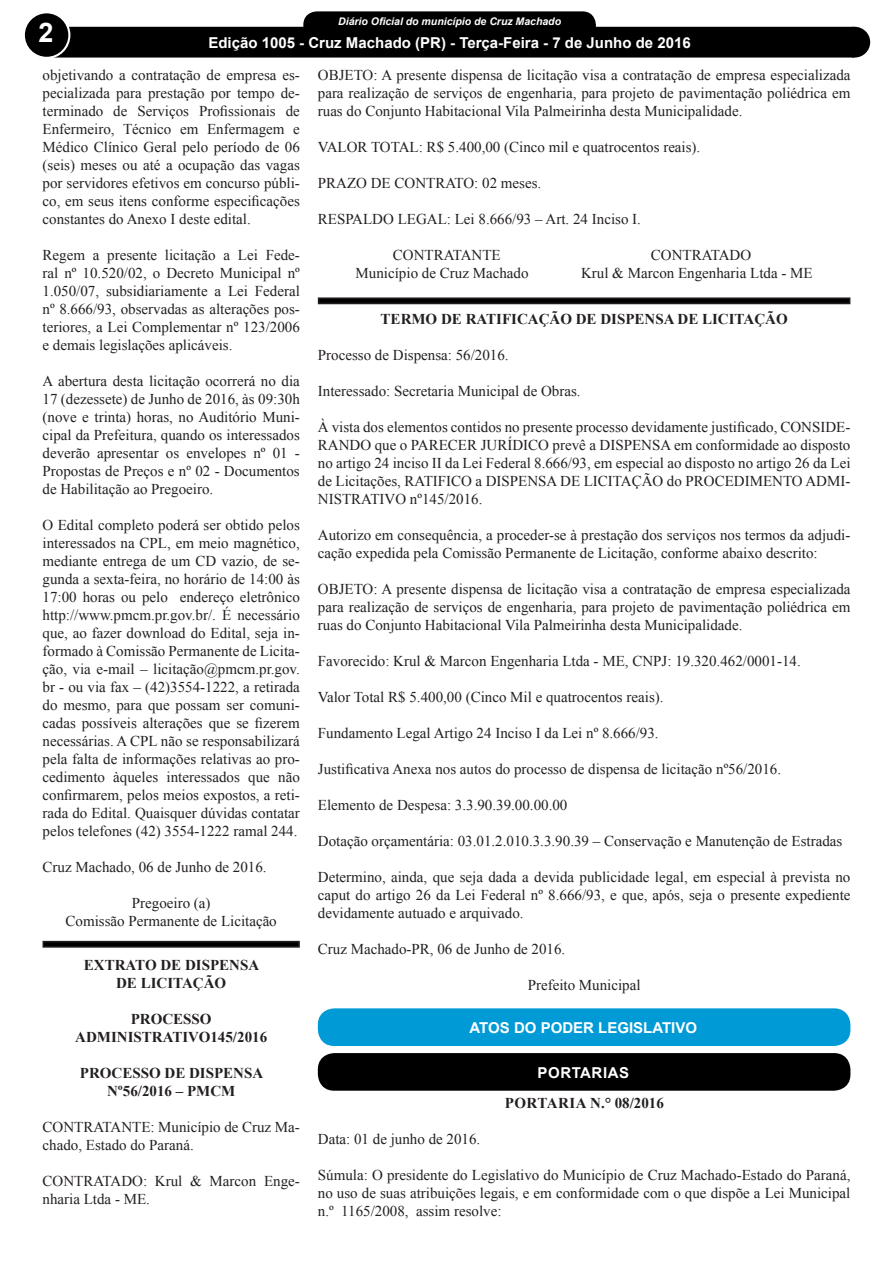
<style>
.page{position:relative;width:893px;height:1263px;background:#fff}
.page>*{position:absolute;margin:0;border:0;box-sizing:border-box;transform-origin:0 0}
.t1{font:700 27px "Arial";color:#fff}
.t2{font:15px/18px "Times New Roman";color:#231f20;text-align:justify}
.t3{font:700 15px/18px "Times New Roman";color:#231f20;text-align:center}
.t4{font:700 15px "Arial";color:#fff}
.t5{font:700 15px "Arial";letter-spacing:.035em;color:#fff}
.t6{font:italic 700 10.5px "Arial";color:#fff}
</style>
<div class="page">
<div style="left:305px;top:13px;width:289px;height:28px;background:#000;border-radius:12px"></div>
<div style="left:303px;top:11px;width:293px;height:31px;border:3px solid #000;border-radius:12px"></div>
<div style="left:39px;top:27px;width:815px;height:31px;background:#000;border:2px solid #000"></div>
<div style="left:24px;top:12px;width:45px;height:46px;background:#000;border-radius:50%"></div>
<div style="left:23px;top:11px;width:47px;height:48px;border:2px solid #fff;border-radius:50%"></div>
<div style="left:840px;top:28px;width:29px;height:29px;background:#000;border-radius:50%"></div>
<div style="left:839px;top:27px;width:31px;height:31px;border:2px solid #000;border-radius:50%"></div>
<svg style="left:42px;top:940px;width:258px;height:8px;background:#333232"></svg>
<svg style="left:317px;top:297px;width:534px;height:8px;background:#333132"></svg>
<div style="left:318px;top:1008px;width:532px;height:38px;background:#009bd6;border-radius:16px"></div>
<div style="left:318px;top:1053px;width:532px;height:38px;background:#000;border-radius:16px"></div>
<h1 class="t1" style="left:38px;top:14px;width:17px">2</h1>
<p class="t6" style="left:338px;top:15px;width:224px">Diário Oficial do município de Cruz Machado</p>
<p class="t4" style="left:208px;top:32px;width:484px">Edição 1005 - Cruz Machado (PR) - Terça-Feira - 7 de Junho de 2016</p>
<p class="t2" style="left:43px;top:66px;width:259px">objetivando a contratação de empresa es&shy;pecializada para prestação por tempo de&shy;terminado de Serviços Profissionais de Enfermeiro, Técnico em Enfermagem e Médico Clínico Geral pelo período de 06 (seis) meses ou até a ocupação das vagas por servidores efetivos em concurso públi&shy;co, em seus itens conforme especificações constantes do Anexo I deste edital.</p>
<p class="t2" style="left:43px;top:246px;width:259px">Regem a presente licitação a Lei Fede&shy;ral nº 10.520/02, o Decreto Municipal nº 1.050/07, subsidiariamente a Lei Federal nº 8.666/93, observadas as alterações pos&shy;teriores, a Lei Complementar nº 123/2006 e demais legislações aplicáveis.</p>
<p class="t2" style="left:43px;top:372px;width:259px">A abertura desta licitação ocorrerá no dia 17 (dezessete) de Junho de 2016, às 09:30h (nove e trinta) horas, no Auditório Muni&shy;cipal da Prefeitura, quando os interessados deverão apresentar os envelopes nº 01 - Propostas de Preços e nº 02 - Documentos de Habilitação ao Pregoeiro.</p>
<p class="t2" style="left:43px;top:516px;width:259px">O Edital completo poderá ser obtido pelos interessados na CPL, em meio magnético, mediante entrega de um CD vazio, de se&shy;gunda a sexta-feira, no horário de 14:00 às 17:00 horas ou pelo endereço eletrônico http://www.pmcm.pr.gov.br/. É necessário que, ao fazer download do Edital, seja in&shy;formado à Comissão Permanente de Licita&shy;ção, via e-mail – licitação@pmcm.pr.gov. br - ou via fax – (42)3554-1222, a retirada do mesmo, para que possam ser comuni&shy;cadas possíveis alterações que se fizerem necessárias. A CPL não se responsabilizará pela falta de informações relativas ao pro&shy;cedimento àqueles interessados que não confirmarem, pelos meios expostos, a reti&shy;rada do Edital. Quaisquer dúvidas contatar pelos telefones (42) 3554-1222 ramal 244.</p>
<p class="t2" style="left:43px;top:858px;width:226px">Cruz Machado, 06 de Junho de 2016.</p>
<p class="t2" style="left:66px;top:894px;width:213px;text-align:center">Pregoeiro (a)<br>Comissão Permanente de Licitação</p>
<p class="t3" style="left:84px;top:955px;width:177px">EXTRATO DE DISPENSA<br>DE LICITAÇÃO</p>
<p class="t3" style="left:75px;top:1009px;width:193px">PROCESSO<br>ADMINISTRATIVO145/2016</p>
<p class="t3" style="left:80px;top:1063px;width:185px">PROCESSO DE DISPENSA<br>Nº56/2016 – PMCM</p>
<p class="t2" style="left:43px;top:1117px;width:259px">CONTRATANTE: Município de Cruz Ma&shy;chado, Estado do Paraná.</p>
<p class="t2" style="left:43px;top:1171px;width:259px">CONTRATADO: Krul &amp; Marcon Enge&shy;nharia Ltda - ME.</p>
<p class="t2" style="left:318px;top:66px;width:534px">OBJETO: A presente dispensa de licitação visa a contratação de empresa especializada para realização de serviços de engenharia, para projeto de pavimentação poliédrica em ruas do Conjunto Habitacional Vila Palmeirinha desta Municipalidade.</p>
<p class="t2" style="left:318px;top:138px;width:384px">VALOR TOTAL: R$ 5.400,00 (Cinco mil e quatrocentos reais).</p>
<p class="t2" style="left:318px;top:174px;width:225px">PRAZO DE CONTRATO: 02 meses.</p>
<p class="t2" style="left:318px;top:210px;width:325px">RESPALDO LEGAL: Lei 8.666/93 – Art. 24 Inciso I.</p>
<p class="t2" style="left:393px;top:246px;width:109px">CONTRATANTE</p>
<p class="t2" style="left:651px;top:246px;width:102px">CONTRATADO</p>
<p class="t2" style="left:356px;top:264px;width:174px">Município de Cruz Machado</p>
<p class="t2" style="left:581px;top:264px;width:233px">Krul &amp; Marcon Engenharia Ltda - ME</p>
<p class="t3" style="left:381px;top:310px;width:408px">TERMO DE RATIFICAÇÃO DE DISPENSA DE LICITAÇÃO</p>
<p class="t2" style="left:318px;top:346px;width:192px">Processo de Dispensa: 56/2016.</p>
<p class="t2" style="left:318px;top:382px;width:264px">Interessado: Secretaria Municipal de Obras.</p>
<p class="t2" style="left:318px;top:418px;width:534px">À vista dos elementos contidos no presente processo devidamente justificado, CONSIDE-RANDO que o PARECER JURÍDICO prevê a DISPENSA em conformidade ao disposto no artigo 24 inciso II da Lei Federal 8.666/93, em especial ao disposto no artigo 26 da Lei de Licitações, RATIFICO a DISPENSA DE LICITAÇÃO do PROCEDIMENTO ADMI-NISTRATIVO nº145/2016.</p>
<p class="t2" style="left:318px;top:526px;width:534px">Autorizo em consequência, a proceder-se à prestação dos serviços nos termos da adjudi&shy;cação expedida pela Comissão Permanente de Licitação, conforme abaixo descrito:</p>
<p class="t2" style="left:318px;top:580px;width:534px">OBJETO: A presente dispensa de licitação visa a contratação de empresa especializada para realização de serviços de engenharia, para projeto de pavimentação poliédrica em ruas do Conjunto Habitacional Vila Palmeirinha desta Municipalidade.</p>
<p class="t2" style="left:318px;top:652px;width:484px">Favorecido: Krul &amp; Marcon Engenharia Ltda - ME, CNPJ: 19.320.462/0001-14.</p>
<p class="t2" style="left:318px;top:688px;width:347px">Valor Total R$ 5.400,00 (Cinco Mil e quatrocentos reais).</p>
<p class="t2" style="left:318px;top:724px;width:342px">Fundamento Legal Artigo 24 Inciso I da Lei nº 8.666/93.</p>
<p class="t2" style="left:318px;top:760px;width:465px">Justificativa Anexa nos autos do processo de dispensa de licitação nº56/2016.</p>
<p class="t2" style="left:318px;top:796px;width:251px">Elemento de Despesa: 3.3.90.39.00.00.00</p>
<p class="t2" style="left:318px;top:832px;width:526px">Dotação orçamentária: 03.01.2.010.3.3.90.39 – Conservação e Manutenção de Estradas</p>
<p class="t2" style="left:318px;top:868px;width:534px">Determino, ainda, que seja dada a devida publicidade legal, em especial à prevista no caput do artigo 26 da Lei Federal nº 8.666/93, e que, após, seja o presente expediente devidamente autuado e arquivado.</p>
<p class="t2" style="left:318px;top:940px;width:249px">Cruz Machado-PR, 06 de Junho de 2016.</p>
<p class="t2" style="left:528px;top:976px;width:114px">Prefeito Municipal</p>
<p class="t4" style="left:470px;top:1017px;width:229px">ATOS DO PODER LEGISLATIVO</p>
<p class="t5" style="left:538px;top:1062px;width:93px">PORTARIAS</p>
<p class="t3" style="left:505px;top:1094px;width:161px">PORTARIA N.° 08/2016</p>
<p class="t2" style="left:318px;top:1130px;width:164px">Data: 01 de junho de 2016.</p>
<p class="t2" style="left:318px;top:1166px;width:534px">Súmula: O presidente do Legislativo do Município de Cruz Machado-Estado do Paraná, no uso de suas atribuições legais, e em conformidade com o que dispõe a Lei Municipal n.º 1165/2008, assim resolve:</p>
</div>
